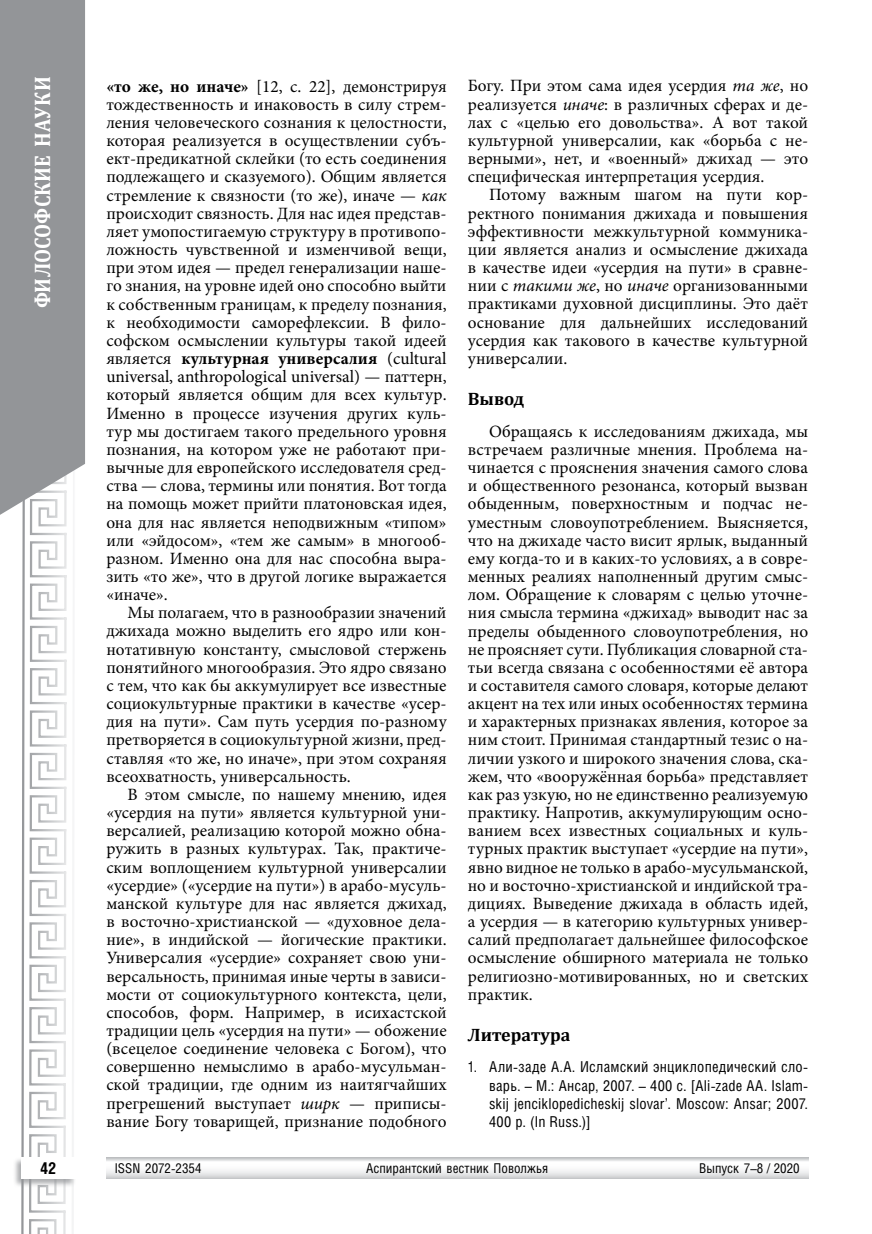
<style>
.page{position:relative;width:872px;height:1234px;background:#fff}
.page>*{position:absolute;margin:0;border:0;box-sizing:border-box;transform-origin:0 0}
.t1{font:700 22.5px "Cambria";letter-spacing:.005em;color:#fff;scale:.9 1}
.t2{font:700 18px "Cambria";color:#000}
.t3{font:17.25px/18.1px "Minion Pro";color:#000;text-align:justify}
.t4{font:700 16.5px "Helios Cond C";color:#000}
.t5{font:15px/18.1px "Helios Cond C";letter-spacing:.01em;color:#000;text-align:justify;scale:.9 1}
.t6{font:13.5px "Helios Cond C";color:#000}
.s1{font-weight:700}
.s2{font-style:italic}
</style>
<div class="page">
<svg style="left:21px;top:527px;width:52px;height:706px"></svg>
<svg style="left:0;top:0;width:85px;height:527px;background:#999b9e"></svg>
<svg style="left:106px;top:1157px;width:702px;height:21px"></svg>
<div style="left:12px;top:1156px;width:64px;height:31px;background:#939598;opacity:.75"></div>
<div style="left:21px;top:1157px;width:54px;height:21px;background:#fff"></div>
<h1 class="t1" style="left:27px;top:308px;width:259px;rotate:-90deg">ФИЛОСОФСКИЕ НАУКИ</h1>
<p class="t4" style="left:40px;top:1158px;width:18px">42</p>
<p class="t3" style="left:106px;top:77px;width:342px"><span class="s1">«то же, но иначе»</span> [12, с. 22], демонстрируя тождественность и инаковость в силу стрем&shy;ления человеческого сознания к целостности, которая реализуется в осуществлении субъ&shy;ект-предикатной склейки (то есть соединения подлежащего и сказуемого). Общим является стремление к связности (то же), иначе — <span class="s2">как </span>происходит связность. Для нас идея представ&shy;ляет умопостигаемую структуру в противопо&shy;ложность чувственной и изменчивой вещи, при этом идея — предел генерализации наше&shy;го знания, на уровне идей оно способно выйти к собственным границам, к пределу познания, к необходимости саморефлексии. В фило&shy;софском осмыслении культуры такой идеей является <span class="s1">культурная универсалия</span> (cultural universal, anthropological universal) — паттерн, который является общим для всех культур.<br>Именно в процессе изучения других куль&shy;тур мы достигаем такого предельного уровня познания, на котором уже не работают при&shy;вычные для европейского исследователя сред&shy;ства — слова, термины или понятия. Вот тогда на помощь может прийти платоновская идея, она для нас является неподвижным «типом» или «эйдосом», «тем же самым» в многооб&shy;разном. Именно она для нас способна выра&shy;зить «то же», что в другой логике выражается «иначе».</p>
<p class="t3" style="left:106px;top:603px;width:342px;text-indent:21px">Мы полагаем, что в разнообразии значений джихада можно выделить его ядро или кон&shy;нотативную константу, смысловой стержень понятийного многообразия. Это ядро связано с тем, что как бы аккумулирует все известные социокультурные практики в качестве «усер&shy;дия на пути». Сам путь усердия по-разному претворяется в социокультурной жизни, пред&shy;ставляя «то же, но иначе», при этом сохраняя всеохватность, универсальность.</p>
<p class="t3" style="left:106px;top:785px;width:342px;text-indent:21px">В этом смысле, по нашему мнению, идея «усердия на пути» является культурной уни&shy;версалией, реализацию которой можно обна&shy;ружить в разных культурах. Так, практиче&shy;ским воплощением культурной универсалии «усердие» («усердие на пути») в арабо-мусуль&shy;манской культуре для нас является джихад, в восточно-христианской — «духовное дела&shy;ние», в индийской — йогические практики.<br>Универсалия «усердие» сохраняет свою уни&shy;версальность, принимая иные черты в зависи&shy;мости от социокультурного контекста, цели, способов, форм. Например, в исихастской традиции цель «усердия на пути» — обожение (всецелое соединение человека с Богом), что совершенно немыслимо в арабо-мусульман&shy;ской традиции, где одним из наитягчайших прегрешений выступает <span class="s2">ширк</span> — приписы&shy;вание Богу товарищей, признание подобного</p>
<p class="t3" style="left:468px;top:77px;width:342px">Богу. При этом сама идея усердия <span class="s2">та же</span>, но реализуется <span class="s2">иначе</span>: в различных сферах и де&shy;лах с «целью его довольства». А вот такой культурной универсалии, как «борьба с не&shy;верными», нет, и «военный» джихад — это специфическая интерпретация усердия.</p>
<p class="t3" style="left:468px;top:186px;width:342px;text-indent:21px">Потому важным шагом на пути кор&shy;ректного понимания джихада и повышения эффективности межкультурной коммуника&shy;ции является анализ и осмысление джихада в качестве идеи «усердия на пути» в сравне&shy;нии с <span class="s2">такими же</span>, но <span class="s2">иначе</span> организованными практиками духовной дисциплины. Это даёт основание для дальнейших исследований усердия как такового в качестве культурной универсалии.</p>
<p class="t2" style="left:468px;top:386px;width:58px">Вывод</p>
<p class="t3" style="left:468px;top:422px;width:342px;text-indent:21px">Обращаясь к исследованиям джихада, мы встречаем различные мнения. Проблема на&shy;чинается с прояснения значения самого слова и общественного резонанса, который вызван обыденным, поверхностным и подчас не&shy;уместным словоупотреблением. Выясняется, что на джихаде часто висит ярлык, выданный ему когда-то и в каких-то условиях, а в совре&shy;менных реалиях наполненный другим смыс&shy;лом. Обращение к словарям с целью уточне&shy;ния смысла термина «джихад» выводит нас за пределы обыденного словоупотребления, но не проясняет сути. Публикация словарной ста&shy;тьи всегда связана с особенностями её автора и составителя самого словаря, которые делают акцент на тех или иных особенностях термина и характерных признаках явления, которое за ним стоит. Принимая стандартный тезис о на&shy;личии узкого и широкого значения слова, ска&shy;жем, что «вооружённая борьба» представляет как раз узкую, но не единственно реализуемую практику. Напротив, аккумулирующим осно&shy;ванием всех известных социальных и куль&shy;турных практик выступает «усердие на пути», явно видное не только в арабо-мусульманской, но и восточно-христианской и индийской тра&shy;дициях. Выведение джихада в область идей, а усердия — в категорию культурных универ&shy;салий предполагает дальнейшее философское осмысление обширного материала не только религиозно-мотивированных, но и светских практик.</p>
<p class="t2" style="left:468px;top:1021px;width:104px">Литература</p>
<p class="t5" style="left:489px;top:1057px;width:356px;text-indent:-21px">1. Али-заде А.А. Исламский энциклопедический сло&shy;варь. – М.: Ансар, 2007. – 400 с. [Ali-zade AA. Islam&shy;skij jenciklopedicheskij slovar’. Moscow: Ansar; 2007.<br>400 p. (In Russ.)]</p>
<p class="t6" style="left:115px;top:1159px;width:88px">ISSN 2072-2354</p>
<p class="t6" style="left:366px;top:1159px;width:183px">Аспирантский вестник Поволжья</p>
<p class="t6" style="left:699px;top:1159px;width:102px">Выпуск 7–8 / 2020</p>
</div>
